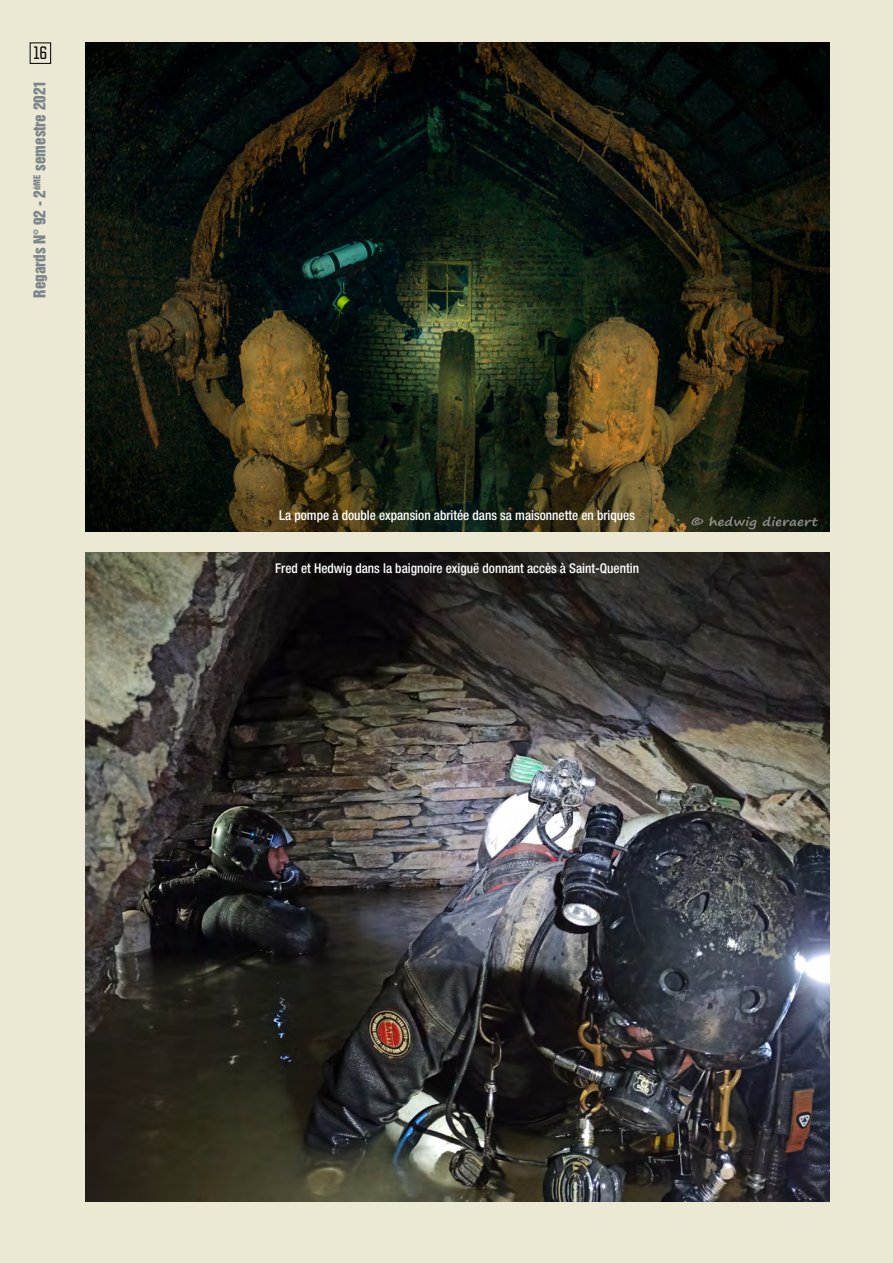
<style>
.page{position:relative;width:893px;height:1263px;background:#ebe8d4}
.page>*{position:absolute;margin:0;border:0;box-sizing:border-box;transform-origin:0 0}
.t1{font:18px "Refrigerator Deluxe";color:#000}
.t2{font:15px "Helvetica Inserat LT Std";color:#7c858a}
.t3{font:500 condensed 13.5px "Helvetica Neue LT Std";color:#fff}
</style>
<div class="page">
<div style="left:30px;top:43px;width:21px;height:21px;border:1px solid #000"></div>
<img style="left:85px;top:43px;width:744px;height:488px">
<img style="left:85px;top:553px;width:744px;height:648px">
<h1 class="t1" style="left:33px;top:43px;width:15px">16</h1>
<p class="t2" style="left:31px;top:298px;width:219px;rotate:-90deg">Regards N° 92 - 2<sup>èME</sup> semestre 2021</p>
<p class="t3" style="left:279px;top:507px;width:357px">La pompe à double expansion abritée dans sa maisonnette en briques</p>
<p class="t3" style="left:275px;top:560px;width:365px">Fred et Hedwig dans la baignoire exiguë donnant accès à Saint-Quentin</p>
</div>
